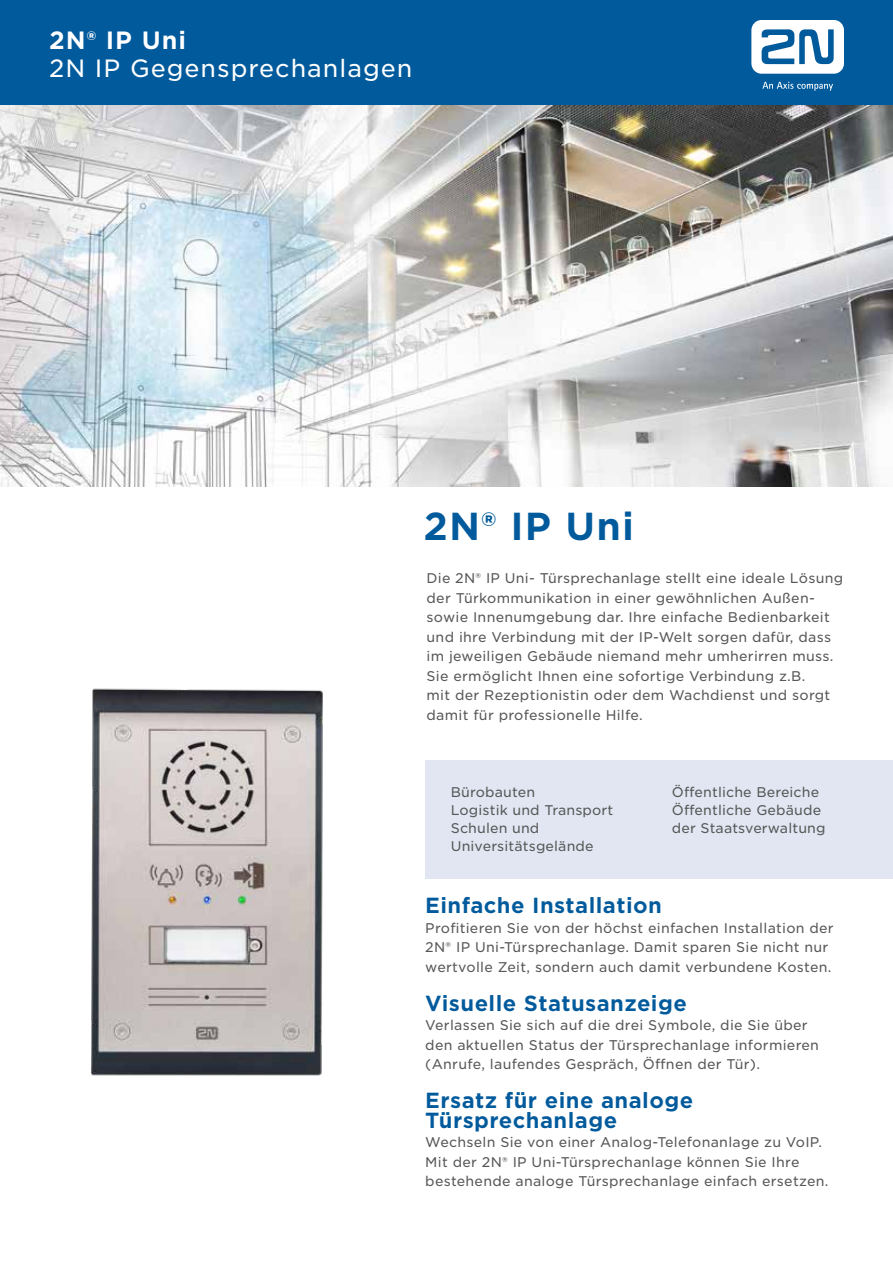
<style>
.page{position:relative;width:893px;height:1263px;background:#fff}
.page>*{position:absolute;margin:0;border:0;box-sizing:border-box;transform-origin:0 0}
.t1{font:700 37.5px "Gotham S Sm";letter-spacing:.03em;color:#005a9c}
.t2{font:24px "Gotham S Sm";letter-spacing:.04em;color:#fff}
.t3{font:700 24px "Gotham S Sm";letter-spacing:.04em;color:#fff}
.t4{font:700 21px/19.5px "Gotham S Sm";letter-spacing:.02em;color:#005a9c}
.t5{font:13.5px/19.5px "Gotham S Sm";letter-spacing:.02em;color:#565756}
</style>
<div class="page">
<div style="left:0;top:0;width:893px;height:106px;background:#005a9c"></div>
<div style="left:425px;top:760px;width:468px;height:119px;background:#e1e6f2"></div>
<svg style="left:751px;top:20px;width:93px;height:54px"></svg>
<svg style="left:762px;top:82px;width:71px;height:9px"></svg>
<img style="left:0;top:106px;width:893px;height:380px">
<img style="left:91px;top:688px;width:232px;height:388px">
<h2 class="t3" style="left:49px;top:24px;width:138px">2N® IP Uni</h2>
<h2 class="t2" style="left:49px;top:52px;width:365px">2N IP Gegensprechanlagen</h2>
<h1 class="t1" style="left:424px;top:500px;width:212px">2N® IP Uni</h1>
<p class="t5" style="left:427px;top:568px;width:418px">Die 2N® IP Uni- Türsprechanlage stellt eine ideale Lösung der Türkommunikation in einer gewöhnlichen Außen&shy;sowie Innenumgebung dar. Ihre einfache Bedienbarkeit und ihre Verbindung mit der IP-Welt sorgen dafür, dass im jeweiligen Gebäude niemand mehr umherirren muss.<br>Sie ermöglicht Ihnen eine sofortige Verbindung z.B.<br>mit der Rezeptionistin oder dem Wachdienst und sorgt damit für professionelle Hilfe.</p>
<p class="t5" style="left:451px;top:783px;width:164px;line-height:18px">Bürobauten<br>Logistik und Transport<br>Schulen und<br>Universitätsgelände</p>
<p class="t5" style="left:672px;top:783px;width:155px;line-height:18px">Öffentliche Bereiche<br>Öffentliche Gebäude der Staatsverwaltung</p>
<h3 class="t4" style="left:425px;top:895px;width:238px">Einfache Installation</h3>
<p class="t5" style="left:425px;top:918px;width:410px">Profitieren Sie von der höchst einfachen Installation der<br>2N® IP Uni-Türsprechanlage. Damit sparen Sie nicht nur wertvolle Zeit, sondern auch damit verbundene Kosten.</p>
<h3 class="t4" style="left:425px;top:993px;width:263px">Visuelle Statusanzeige</h3>
<p class="t5" style="left:425px;top:1015px;width:395px">Verlassen Sie sich auf die drei Symbole, die Sie über den aktuellen Status der Türsprechanlage informieren (Anrufe, laufendes Gespräch, Öffnen der Tür).</p>
<h3 class="t4" style="left:425px;top:1090px;width:269px">Ersatz für eine analoge<br>Türsprechanlage</h3>
<p class="t5" style="left:425px;top:1132px;width:405px">Wechseln Sie von einer Analog-Telefonanlage zu VoIP.<br>Mit der 2N® IP Uni-Türsprechanlage können Sie Ihre bestehende analoge Türsprechanlage einfach ersetzen.</p>
</div>
